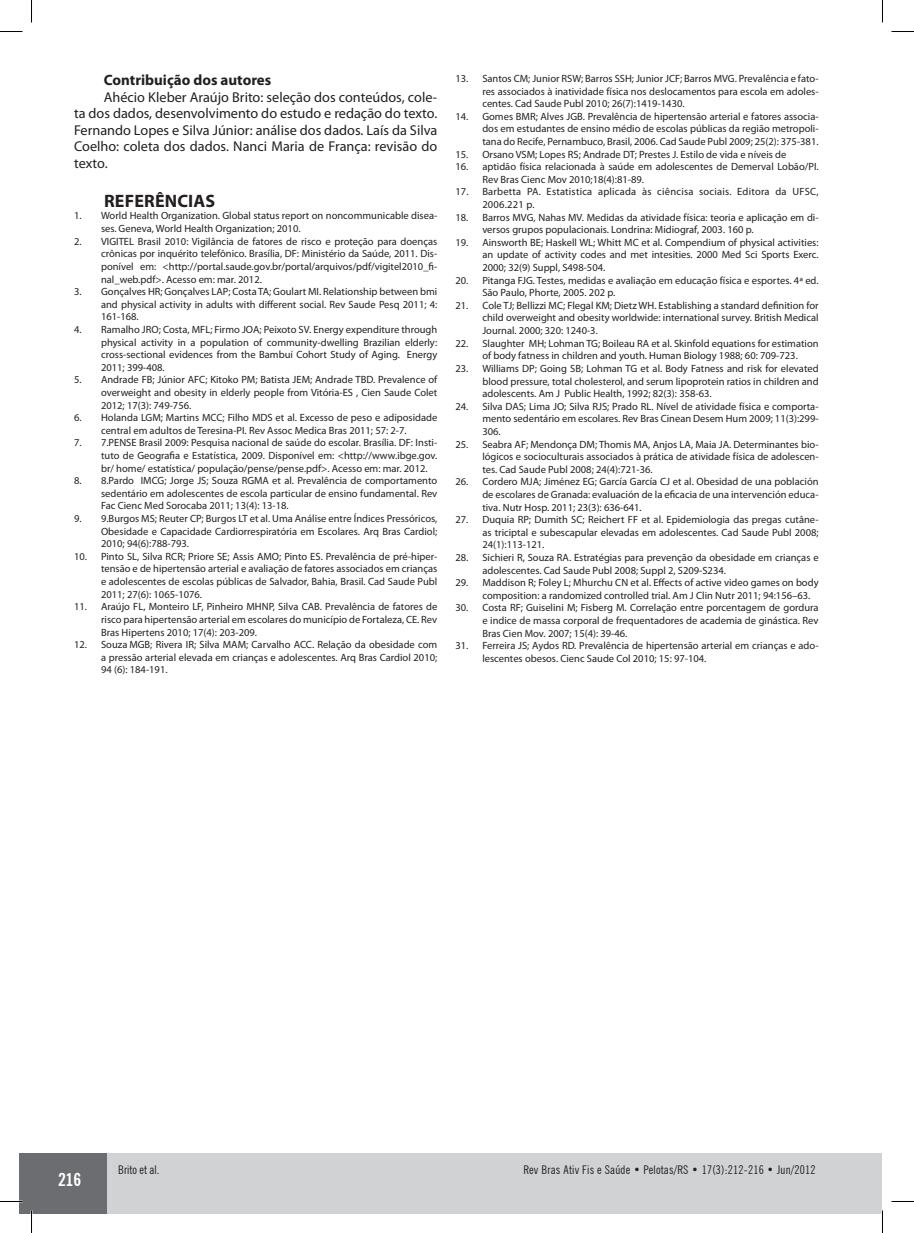
<style>
.page{position:relative;width:914px;height:1233px;background:#fff}
.page>*{position:absolute;margin:0;border:0;box-sizing:border-box;transform-origin:0 0}
.t1{font:700 18px "Myriad Pro";letter-spacing:.01em;color:#231f20}
.t2{font:700 condensed 18px "News Gothic BT";color:#fff}
.t3{font:700 15px "Myriad Pro";color:#231f20}
.t4{font:14.25px/16.5px "Myriad Pro";color:#231f20;text-align:justify}
.t5{font:condensed 12px "News Gothic BT";letter-spacing:.02em;color:#231f20}
.t6{font:condensed 12px "News Gothic BT";color:#231f20}
.t7{font:10.5px/12.6px "Myriad Pro";color:#231f20;text-align:justify}
.t8{font:10.5px/12.6px "Myriad Pro";letter-spacing:.02em;color:#231f20}
</style>
<div class="page">
<div style="left:19px;top:1153px;width:89px;height:60px;background:#6c6d70"></div>
<div style="left:107px;top:1153px;width:774px;height:60px;background:#d1d2d4"></div>
<hr style="left:0;top:1200px;width:22px;height:2px;background:#fff">
<svg style="left:0;top:31px;width:22px;height:1px"></svg>
<svg style="left:891px;top:31px;width:22px;height:1px"></svg>
<svg style="left:0;top:1201px;width:22px;height:1px"></svg>
<svg style="left:891px;top:1201px;width:22px;height:1px"></svg>
<svg style="left:31px;top:0;width:1px;height:23px"></svg>
<svg style="left:31px;top:1210px;width:1px;height:22px"></svg>
<svg style="left:882px;top:0;width:1px;height:23px"></svg>
<svg style="left:882px;top:1210px;width:1px;height:22px"></svg>
<h2 class="t3" style="left:104px;top:70px;width:169px">Contribuição dos autores</h2>
<p class="t4" style="left:74px;top:89px;width:365px;text-indent:30px">Ahécio Kleber Araújo Brito: seleção dos conteúdos, cole&shy;ta dos dados, desenvolvimento do estudo e redação do texto.<br>Fernando Lopes e Silva Júnior: análise dos dados. Laís da Silva Coelho: coleta dos dados. Nanci Maria de França: revisão do texto.</p>
<h1 class="t1" style="left:104px;top:189px;width:113px">REFERÊNCIAS</h1>
<p class="t7" style="left:101px;top:209px;width:338px;text-indent:-27px">1. World Health Organization. Global status report on noncommunicable disea&shy;ses. Geneva, World Health Organization; 2010.</p>
<p class="t7" style="left:101px;top:235px;width:338px;text-indent:-27px">2. VIGITEL Brasil 2010: Vigilância de fatores de risco e proteção para doenças crônicas por inquérito telefônico. Brasília, DF: Ministério da Saúde, 2011. Dis&shy;ponível em: &lt;http://portal.saude.gov.br/portal/arquivos/pdf/vigitel2010_fi&shy;nal_web.pdf&gt;. Acesso em: mar. 2012.</p>
<p class="t7" style="left:101px;top:285px;width:338px;text-indent:-27px">3. Gonçalves HR; Gonçalves LAP; Costa TA; Goulart MI. Relationship between bmi and physical activity in adults with different social. Rev Saude Pesq 2011; 4:<br>161-168.</p>
<p class="t7" style="left:101px;top:323px;width:338px;text-indent:-27px">4. Ramalho JRO; Costa, MFL; Firmo JOA; Peixoto SV. Energy expenditure through physical activity in a population of community-dwelling Brazilian elderly: cross-sectional evidences from the Bambuí Cohort Study of Aging. Energy 2011; 399-408.</p>
<p class="t7" style="left:101px;top:373px;width:338px;text-indent:-27px">5. Andrade FB; Júnior AFC; Kitoko PM; Batista JEM; Andrade TBD. Prevalence of overweight and obesity in elderly people from Vitória-ES , Cien Saude Colet 2012; 17(3): 749-756.</p>
<p class="t7" style="left:74px;top:411px;width:365px;text-align:center">6. Holanda LGM; Martins MCC; Filho MDS et al. Excesso de peso e adiposidade central em adultos de Teresina-PI. Rev Assoc Medica Bras 2011; 57: 2-7.</p>
<p class="t7" style="left:101px;top:436px;width:338px;text-indent:-27px">7. 7.PENSE Brasil 2009: Pesquisa nacional de saúde do escolar. Brasília. DF: Insti&shy;tuto de Geografia e Estatística, 2009. Disponível em: &lt;http://www.ibge.gov. br/ home/ estatística/ população/pense/pense.pdf&gt;. Acesso em: mar. 2012.</p>
<p class="t7" style="left:101px;top:474px;width:338px;text-indent:-27px">8. 8.Pardo IMCG; Jorge JS; Souza RGMA et al. Prevalência de comportamento sedentário em adolescentes de escola particular de ensino fundamental. Rev Fac Cienc Med Sorocaba 2011; 13(4): 13-18.</p>
<p class="t7" style="left:101px;top:512px;width:338px;text-indent:-27px">9. 9.Burgos MS; Reuter CP; Burgos LT et al. Uma Análise entre Índices Pressóricos, Obesidade e Capacidade Cardiorrespiratória em Escolares. Arq Bras Cardiol; 2010; 94(6):788-793.</p>
<p class="t7" style="left:101px;top:550px;width:338px;text-indent:-27px">10. Pinto SL, Silva RCR; Priore SE; Assis AMO; Pinto ES. Prevalência de pré-hiper&shy;tensão e de hipertensão arterial e avaliação de fatores associados em crianças e adolescentes de escolas públicas de Salvador, Bahia, Brasil. Cad Saude Publ 2011; 27(6): 1065-1076.</p>
<p class="t7" style="left:101px;top:600px;width:338px;text-indent:-27px">11. Araújo FL, Monteiro LF, Pinheiro MHNP, Silva CAB. Prevalência de fatores de risco para hipertensão arterial em escolares do município de Fortaleza, CE. Rev Bras Hipertens 2010; 17(4): 203-209.</p>
<p class="t7" style="left:101px;top:638px;width:338px;text-indent:-27px">12. Souza MGB; Rivera IR; Silva MAM; Carvalho ACC. Relação da obesidade com a pressão arterial elevada em crianças e adolescentes. Arq Bras Cardiol 2010; 94 (6): 184-191.</p>
<p class="t7" style="left:482px;top:72px;width:338px;text-indent:-27px">13. Santos CM; Junior RSW; Barros SSH; Junior JCF; Barros MVG. Prevalência e fato&shy;res associados à inatividade física nos deslocamentos para escola em adoles&shy;centes. Cad Saude Publ 2010; 26(7):1419-1430.</p>
<p class="t7" style="left:482px;top:110px;width:338px;text-indent:-27px">14. Gomes BMR; Alves JGB. Prevalência de hipertensão arterial e fatores associa&shy;dos em estudantes de ensino médio de escolas públicas da região metropoli&shy;tana do Recife, Pernambuco, Brasil, 2006. Cad Saude Publ 2009; 25(2): 375-381.</p>
<p class="t7" style="left:455px;top:148px;width:332px">15. Orsano VSM; Lopes RS; Andrade DT; Prestes J. Estilo de vida e níveis de</p>
<p class="t7" style="left:482px;top:160px;width:338px;text-indent:-27px">16. aptidão física relacionada à saúde em adolescentes de Demerval Lobão/PI.<br>Rev Bras Cienc Mov 2010;18(4):81-89.</p>
<p class="t8" style="left:482px;top:185px;width:338px;text-indent:-27px">17. Barbetta PA. Estatistica aplicada às ciêncisa sociais. Editora da UFSC,<br>2006.221 p.</p>
<p class="t7" style="left:482px;top:211px;width:338px;text-indent:-27px">18. Barros MVG, Nahas MV. Medidas da atividade física: teoria e aplicação em di&shy;versos grupos populacionais. Londrina: Midiograf, 2003. 160 p.</p>
<p class="t7" style="left:482px;top:236px;width:338px;text-indent:-27px">19. Ainsworth BE; Haskell WL; Whitt MC et al. Compendium of physical activities: an update of activity codes and met intesities. 2000 Med Sci Sports Exerc.<br>2000; 32(9) Suppl, S498-504.</p>
<p class="t7" style="left:482px;top:274px;width:338px;text-indent:-27px">20. Pitanga FJG. Testes, medidas e avaliação em educação física e esportes. 4ª ed.<br>São Paulo, Phorte, 2005. 202 p.</p>
<p class="t7" style="left:482px;top:299px;width:338px;text-indent:-27px">21. Cole TJ; Bellizzi MC; Flegal KM; Dietz WH. Establishing a standard definition for child overweight and obesity worldwide: international survey. British Medical Journal. 2000; 320: 1240-3.</p>
<p class="t7" style="left:455px;top:337px;width:365px;text-align:center">22. Slaughter MH; Lohman TG; Boileau RA et al. Skinfold equations for estimation of body fatness in children and youth. Human Biology 1988; 60: 709-723.</p>
<p class="t7" style="left:482px;top:362px;width:338px;text-indent:-27px">23. Williams DP; Going SB; Lohman TG et al. Body Fatness and risk for elevated blood pressure, total cholesterol, and serum lipoprotein ratios in children and adolescents. Am J Public Health, 1992; 82(3): 358-63.</p>
<p class="t7" style="left:482px;top:400px;width:338px;text-indent:-27px">24. Silva DAS; Lima JO; Silva RJS; Prado RL. Nível de atividade física e comporta&shy;mento sedentário em escolares. Rev Bras Cinean Desem Hum 2009; 11(3):299- 306.</p>
<p class="t7" style="left:482px;top:437px;width:338px;text-indent:-27px">25. Seabra AF; Mendonça DM; Thomis MA, Anjos LA, Maia JA. Determinantes bio&shy;lógicos e socioculturais associados à prática de atividade física de adolescen&shy;tes. Cad Saude Publ 2008; 24(4):721-36.</p>
<p class="t7" style="left:482px;top:475px;width:338px;text-indent:-27px">26. Cordero MJA; Jiménez EG; García García CJ et al. Obesidad de una población de escolares de Granada: evaluación de la eficacia de una intervención educa&shy;tiva. Nutr Hosp. 2011; 23(3): 636-641.</p>
<p class="t7" style="left:482px;top:513px;width:338px;text-indent:-27px">27. Duquia RP; Dumith SC; Reichert FF et al. Epidemiologia das pregas cutâne&shy;as triciptal e subescapular elevadas em adolescentes. Cad Saude Publ 2008; 24(1):113-121.</p>
<p class="t7" style="left:482px;top:551px;width:338px;text-indent:-27px">28. Sichieri R, Souza RA. Estratégias para prevenção da obesidade em crianças e adolescentes. Cad Saude Publ 2008; Suppl 2, S209-S234.</p>
<p class="t7" style="left:482px;top:576px;width:338px;text-indent:-27px">29. Maddison R; Foley L; Mhurchu CN et al. Effects of active video games on body composition: a randomized controlled trial. Am J Clin Nutr 2011; 94:156–63.</p>
<p class="t7" style="left:482px;top:601px;width:338px;text-indent:-27px">30. Costa RF; Guiselini M; Fisberg M. Correlação entre porcentagem de gordura e indice de massa corporal de frequentadores de academia de ginástica. Rev Bras Cien Mov. 2007; 15(4): 39-46.</p>
<p class="t7" style="left:482px;top:639px;width:338px;text-indent:-27px">31. Ferreira JS; Aydos RD. Prevalência de hipertensão arterial em crianças e ado&shy;lescentes obesos. Cienc Saude Col 2010; 15: 97-104.</p>
<h1 class="t2" style="left:58px;top:1168px;width:25px">216</h1>
<p class="t6" style="left:118px;top:1162px;width:42px">Brito et al.</p>
<p class="t5" style="left:523px;top:1162px;width:293px">Rev Bras Ativ Fis e Saúde • Pelotas/RS • 17(3):212-216 • Jun/2012</p>
</div>
